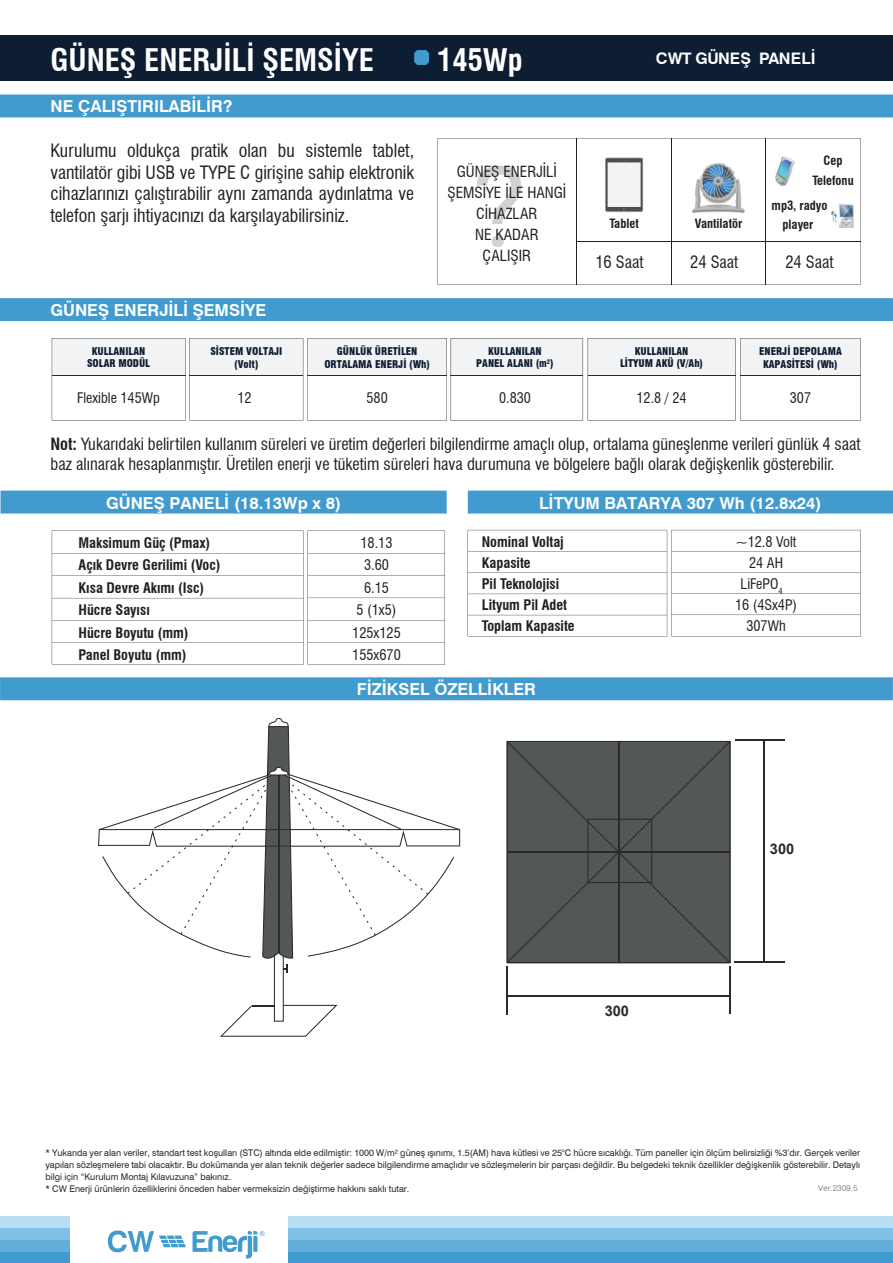
<style>
.page{position:relative;width:893px;height:1263px;background:#fff}
.page>*{position:absolute;margin:0;border:0;box-sizing:border-box;transform-origin:0 0}
.t1{font:112.2px "Roboto";color:#d1d2d4}
.t2{font:700 condensed 30.45px "Swiss 721 BT";color:#fff}
.t3{font:condensed 18px/21.6px "Swiss 721 BT";color:#231f20;text-align:justify}
.t4{font:condensed 16.5px/19.8px "Swiss 721 BT";color:#231f20}
.t5{font:700 16.5px "Swiss 721 BT";color:#fff}
.t6{font:700 15.9px "Swiss 721 BT";letter-spacing:.005em;color:#fff}
.t7{font:condensed 15px/21px "Swiss 721 BT";color:#231f20;text-align:center}
.t8{font:700 14.55px "Arial";color:#2a2a28}
.t9{font:700 condensed 14.25px/22.5px "Swiss 721 BT";color:#231f20}
.t10{font:condensed 14.25px/22.5px "Swiss 721 BT";color:#231f20;text-align:center}
.t11{font:700 condensed 12.45px/19.6px "Swiss 721 BT";color:#231f20;text-align:center}
.t12{font:900 condensed 10.5px/12.6px "Swiss 721 BT";color:#0d1d32;text-align:center}
.t13{font:9.15px/12px "Swiss 721 BT";color:#2a2a28}
.t14{font:8.4px "Swiss 721 BT";color:#918d8d}
.t15{font:6.6px "Arial";color:#419bcf}
.s1{font-weight:700}
</style>
<div class="page">
<div style="left:0;top:35px;width:893px;height:46px;background:#0d1d32"></div>
<div style="left:288px;top:1251px;width:605px;height:12px;background:#419bcf"></div>
<div style="left:288px;top:1240px;width:605px;height:11px;background:#62adda"></div>
<div style="left:288px;top:1228px;width:605px;height:12px;background:#81c0e4"></div>
<div style="left:288px;top:1216px;width:605px;height:12px;background:#b6dff4"></div>
<svg style="left:108px;top:1230px;width:78px;height:22px"></svg>
<svg style="left:193px;top:1231px;width:64px;height:27px"></svg>
<div style="left:0;top:1251px;width:70px;height:12px;background:#419bcf"></div>
<div style="left:0;top:1240px;width:70px;height:11px;background:#62adda"></div>
<div style="left:0;top:1228px;width:70px;height:12px;background:#81c0e4"></div>
<div style="left:0;top:1216px;width:70px;height:12px;background:#b6dff4"></div>
<div style="left:0;top:677px;width:893px;height:23px;background:#419bcf"></div>
<div style="left:1px;top:491px;width:446px;height:22px;background:#419bcf"></div>
<div style="left:468px;top:491px;width:425px;height:22px;background:#419bcf"></div>
<div style="left:0;top:298px;width:893px;height:23px;background:#419bcf"></div>
<svg style="left:52px;top:338px;width:809px;height:83px"></svg>
<hr style="left:52px;top:376px;width:133px;height:1px;background:#2a2a28">
<div style="left:0;top:95px;width:893px;height:22px;background:#419bcf"></div>
<hr style="left:766px;top:138px;width:1px;height:147px;background:#231f20">
<hr style="left:671px;top:138px;width:1px;height:147px;background:#231f20">
<hr style="left:576px;top:138px;width:1px;height:147px;background:#231f20">
<svg style="left:437px;top:138px;width:424px;height:146px"></svg>
<img style="left:692px;top:202px;width:40px;height:10px">
<svg style="left:732px;top:202px;width:13px;height:10px"></svg>
<svg style="left:692px;top:196px;width:10px;height:6px"></svg>
<img style="left:705px;top:163px;width:20px;height:39px">
<img style="left:725px;top:167px;width:7px;height:35px">
<img style="left:735px;top:176px;width:7px;height:26px">
<img style="left:702px;top:167px;width:3px;height:32px">
<img style="left:732px;top:170px;width:3px;height:29px">
<img style="left:695px;top:176px;width:7px;height:20px">
<svg style="left:699px;top:170px;width:3px;height:6px"></svg>
<svg style="left:725px;top:163px;width:3px;height:4px"></svg>
<img style="left:605px;top:158px;width:38px;height:54px">
<img style="left:606px;top:158px;width:36px;height:53px">
<svg style="left:608px;top:159px;width:33px;height:52px"></svg>
<svg style="left:52px;top:530px;width:393px;height:134px"></svg>
<svg style="left:468px;top:530px;width:393px;height:106px"></svg>
<svg style="left:414px;top:50px;width:15px;height:15px"></svg>
<svg style="left:98px;top:718px;width:362px;height:319px"></svg>
<div style="left:507px;top:741px;width:223px;height:222px;background:#535758"></div>
<svg style="left:587px;top:819px;width:65px;height:64px;background:#4c5050"></svg>
<hr style="left:735px;top:739px;width:49px;height:1px;background:#2a2a28">
<hr style="left:734px;top:962px;width:51px;height:1px;background:#2a2a28">
<hr style="left:764px;top:740px;width:1px;height:222px;background:#2a2a28">
<hr style="left:506px;top:966px;width:1px;height:49px;background:#2a2a28">
<hr style="left:729px;top:966px;width:1px;height:48px;background:#2a2a28">
<hr style="left:507px;top:995px;width:223px;height:1px;background:#2a2a28">
<h2 class="t2" style="left:51px;top:41px;width:325px">GÜNEŞ ENERJİLİ ŞEMSİYE</h2>
<h2 class="t2" style="left:437px;top:41px;width:87px">145Wp</h2>
<h3 class="t5" style="left:50px;top:96px;width:183px">NE ÇALIŞTIRILABİLİR?</h3>
<h3 class="t3" style="left:50px;top:140px;width:365px">Kurulumu oldukça pratik olan bu sistemle tablet, vantilatör gibi USB ve TYPE C girişine sahip elektronik cihazlarınızı çalıştırabilir aynı zamanda aydınlatma ve telefon şarjı ihtiyacınızı da karşılayabilirsiniz.</h3>
<h3 class="t5" style="left:50px;top:300px;width:217px">GÜNEŞ ENERJİLİ ŞEMSİYE</h3>
<h3 class="t7" style="left:447px;top:161px;width:120px">GÜNEŞ ENERJİLİ<br>ŞEMSİYE İLE HANGİ<br>CİHAZLAR<br>NE KADAR<br>ÇALIŞIR</h3>
<h1 class="t1" style="left:473px;top:128px;width:54px">?</h1>
<h3 class="t6" style="left:656px;top:49px;width:161px">CWT GÜNEŞ PANELİ</h3>
<h3 class="t11" style="left:609px;top:214px;width:31px">Tablet</h3>
<h3 class="t11" style="left:695px;top:214px;width:49px">Vantilatör</h3>
<h3 class="t11" style="left:812px;top:151px;width:43px">Cep<br>Telefonu</h3>
<h3 class="t11" style="left:772px;top:195px;width:57px">mp3, radyo player</h3>
<h3 class="t4" style="left:595px;top:253px;width:50px">16 Saat</h3>
<h3 class="t4" style="left:690px;top:253px;width:50px">24 Saat</h3>
<h3 class="t4" style="left:785px;top:253px;width:50px">24 Saat</h3>
<p class="t12" style="left:324px;top:345px;width:107px">GÜNLÜK ÜRETİLEN<br>ORTALAMA ENERJİ (Wh)</p>
<p class="t12" style="left:87px;top:345px;width:65px">KULLANILAN<br>SOLAR MODÜL</p>
<p class="t12" style="left:210px;top:345px;width:73px">SİSTEM VOLTAJI (Volt)</p>
<p class="t12" style="left:476px;top:345px;width:79px">KULLANILAN<br>PANEL ALANI (m<sup>2</sup>)</p>
<p class="t12" style="left:620px;top:345px;width:85px">KULLANILAN<br>LİTYUM AKÜ (V/Ah)</p>
<p class="t12" style="left:759px;top:345px;width:84px">ENERJİ DEPOLAMA<br>KAPASİTESİ (Wh)</p>
<h3 class="t10" style="left:77px;top:386px;width:84px">Flexible 145Wp</h3>
<h3 class="t10" style="left:237px;top:386px;width:16px">12</h3>
<h3 class="t10" style="left:367px;top:386px;width:23px">580</h3>
<h3 class="t10" style="left:499px;top:386px;width:33px">0.830</h3>
<h3 class="t10" style="left:636px;top:386px;width:52px">12.8 / 24</h3>
<h3 class="t10" style="left:790px;top:386px;width:23px">307</h3>
<p class="t4" style="left:50px;top:434px;width:812px"><span class="s1">Not:</span> Yukarıdaki belirtilen kullanım süreleri ve üretim değerleri bilgilendirme amaçlı olup, ortalama güneşlenme verileri günlük 4 saat baz alınarak hesaplanmıştır. Üretilen enerji ve tüketim süreleri hava durumuna ve bölgelere bağlı olarak değişkenlik gösterebilir.</p>
<h3 class="t5" style="left:106px;top:493px;width:237px">GÜNEŞ PANELİ (18.13Wp x 8)</h3>
<h3 class="t5" style="left:539px;top:493px;width:284px">LİTYUM BATARYA 307 Wh (12.8x24)</h3>
<h3 class="t9" style="left:79px;top:531px;width:143px">Maksimum Güç (Pmax)<br>Açık Devre Gerilimi (Voc)<br>Kısa Devre Akımı (Isc)<br>Hücre Sayısı<br>Hücre Boyutu (mm)<br>Panel Boyutu (mm)</h3>
<h3 class="t10" style="left:352px;top:531px;width:50px">18.13<br>3.60<br>6.15<br>5 (1x5)<br>125x125<br>155x670</h3>
<h3 class="t9" style="left:482px;top:531px;width:94px;line-height:21px">Nominal Voltaj<br>Kapasite<br>Pil Teknolojisi<br>Lityum Pil Adet<br>Toplam Kapasite</h3>
<h3 class="t10" style="left:736px;top:530px;width:62px">~12.8 Volt</h3>
<h3 class="t10" style="left:749px;top:551px;width:36px">24 AH</h3>
<h3 class="t10" style="left:741px;top:572px;width:43px">LiFePO<sub>4</sub></h3>
<h3 class="t10" style="left:735px;top:593px;width:64px">16 (4Sx4P)</h3>
<h3 class="t10" style="left:746px;top:614px;width:41px">307Wh</h3>
<h3 class="t5" style="left:357px;top:679px;width:181px">FİZİKSEL ÖZELLİKLER</h3>
<h3 class="t8" style="left:605px;top:1001px;width:26px">300</h3>
<h3 class="t8" style="left:770px;top:838px;width:26px">300</h3>
<p class="t13" style="left:45px;top:1146px;width:816px">* Yukarıda yer alan veriler, standart test koşulları (STC) altında elde edilmiştir: 1000 W/m² güneş ışınımı, 1.5(AM) hava kütlesi ve 25°C hücre sıcaklığı. Tüm paneller için ölçüm belirsizliği %3’dır. Gerçek veriler yapılan sözleşmelere tabi olacaktır. Bu dokümanda yer alan teknik değerler sadece bilgilendirme amaçlıdır ve sözleşmelerin bir parçası değildir. Bu belgedeki teknik özellikler değişkenlik gösterebilir. Detaylı bilgi için “Kurulum Montaj Kılavuzuna” bakınız.<br>* CW Enerji ürünlerin özelliklerini önceden haber vermeksizin değiştirme hakkını saklı tutar.</p>
<p class="t14" style="left:818px;top:1183px;width:41px">Ver.2309.5</p>
<p class="t15" style="left:260px;top:1229px;width:6px">®</p>
</div>
